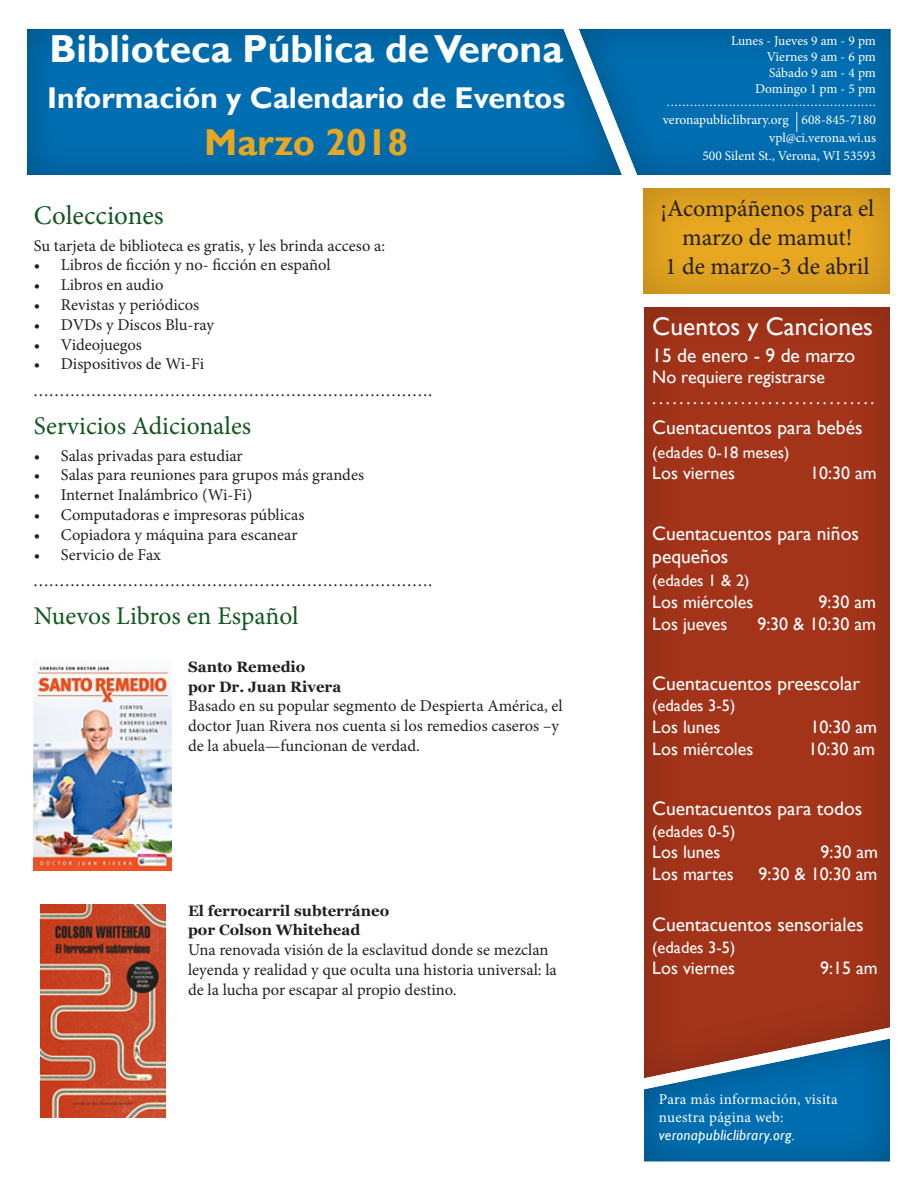
<style>
.page{position:relative;width:918px;height:1188px;background:#fff}
.page>*{position:absolute;margin:0;border:0;box-sizing:border-box;transform-origin:0 0}
.cal_text{font:700 39px "Gill Sans";color:#fff}
.cal_text-2{font:700 37.5px "Gill Sans";color:#e7a721}
.cal_text-3{font:700 30px "Gill Sans";color:#fff}
.cal_-_Title{font:27px "Minion Pro";color:#12571f}
.cal_-_Title-2{font:25.5px "Minion Pro";color:#12571f}
.cal_text-4{font:25.5px "Gill Sans";color:#fff}
.cal_text-5{font:24px/28.8px "Minion Pro";letter-spacing:-.005em;color:#231f20;text-align:center}
.sidebar_-_Sebhead{font:19.5px/23.4px "Gill Sans";color:#fff}
.sidebar_-_Body{font:19.5px "Gill Sans";color:#fff}
.cal_text-6{font:19.5px "Gill Sans";color:#fff}
.sidebar_-_Body-2{font:18px "Gill Sans";color:#fff}
.cal_text-7{font:18px/21px "Gill Sans";color:#fff}
.cal_text-8{font:16.5px/19.8px "Minion Pro";color:#231f20}
.cal_-_Title-3{font:16.5px "Gill Sans";color:#231f20}
.sidebar_-_Times{font:16.5px "Gill Sans";color:#fff}
.cal_text-9{font:700 15px "Georgia";color:#231f20}
.cal_text-10{font:15px "Minion Pro";letter-spacing:.02em;color:#fff}
.cal_text-11{font:italic 15px "Gill Sans";letter-spacing:.02em;color:#fff}
.cal_text-12{font:13.5px "Minion Pro";letter-spacing:-.005em;color:#fff}
.s1{font-size:20.25px}
</style>
<div class="page">
<div style="left:642px;top:1037px;width:248px;height:126px;background:#231f20;opacity:.3"></div>
<div style="left:26px;top:27px;width:596px;height:149px;background:#231f20;opacity:.3"></div>
<div style="left:578px;top:28px;width:324px;height:155px;background:#231f20;opacity:.3"></div>
<div style="left:633px;top:180px;width:259px;height:116px;background:#231f20;opacity:.22"></div>
<div style="left:644px;top:304px;width:248px;height:774px;background:#231f20;opacity:.22"></div>
<img style="left:34px;top:662px;width:138px;height:208px">
<img style="left:40px;top:904px;width:126px;height:213px">
<p class="cal_text" style="left:49px;top:25px;width:515px">Biblioteca Pública de Verona</p>
<p class="cal_text-3" style="left:47px;top:80px;width:519px">Información y Calendario de Eventos</p>
<p class="cal_text-2" style="left:204px;top:120px;width:206px">Marzo 2018</p>
<p class="cal_-_Title" style="left:34px;top:197px;width:131px">Colecciones</p>
<p class="cal_text-8" style="left:34px;top:236px;width:353px">Su tarjeta de biblioteca es gratis, y les brinda acceso a:</p>
<p class="cal_text-8" style="left:34px;top:255px;width:298px">• Libros de ficción y no- ficción en español</p>
<p class="cal_text-8" style="left:34px;top:275px;width:131px">• Libros en audio</p>
<p class="cal_text-8" style="left:34px;top:295px;width:167px">• Revistas y periódicos</p>
<p class="cal_text-8" style="left:34px;top:315px;width:182px">• DVDs y Discos Blu-ray</p>
<p class="cal_text-8" style="left:34px;top:335px;width:110px">• Videojuegos</p>
<p class="cal_text-8" style="left:34px;top:354px;width:172px">• Dispositivos de Wi-Fi</p>
<p class="cal_-_Title-3" style="left:34px;top:381px;width:400px">............................................................................</p>
<p class="cal_-_Title-2" style="left:34px;top:409px;width:219px">Servicios Adicionales</p>
<p class="cal_text-8" style="left:34px;top:445px;width:210px">• Salas privadas para estudiar</p>
<p class="cal_text-8" style="left:34px;top:465px;width:332px">• Salas para reuniones para grupos más grandes</p>
<p class="cal_text-8" style="left:34px;top:485px;width:220px">• Internet Inalámbrico (Wi-Fi)</p>
<p class="cal_text-8" style="left:34px;top:505px;width:272px">• Computadoras e impresoras públicas</p>
<p class="cal_text-8" style="left:34px;top:525px;width:265px">• Copiadora y máquina para escanear</p>
<p class="cal_text-8" style="left:34px;top:544px;width:129px">• Servicio de Fax</p>
<p class="cal_-_Title-3" style="left:34px;top:571px;width:400px">............................................................................</p>
<p class="cal_-_Title-2" style="left:34px;top:599px;width:266px">Nuevos Libros en Español</p>
<p class="cal_text-9" style="left:188px;top:657px;width:119px">Santo Remedio</p>
<p class="cal_text-9" style="left:188px;top:677px;width:155px">por Dr. Juan Rivera</p>
<p class="cal_text-8" style="left:188px;top:696px;width:376px">Basado en su popular segmento de Despierta América, el doctor Juan Rivera nos cuenta si los remedios caseros –y de la abuela—funcionan de verdad.</p>
<p class="cal_text-9" style="left:188px;top:901px;width:203px">El ferrocarril subterráneo</p>
<p class="cal_text-9" style="left:188px;top:921px;width:174px">por Colson Whitehead</p>
<p class="cal_text-8" style="left:188px;top:940px;width:370px">Una renovada visión de la esclavitud donde se mezclan leyenda y realidad y que oculta una historia universal: la de la lucha por escapar al propio destino.</p>
<p class="cal_text-12" style="left:731px;top:31px;width:146px">Lunes - Jueves 9 am - 9 pm</p>
<p class="cal_text-12" style="left:767px;top:47px;width:111px">Viernes 9 am - 6 pm</p>
<p class="cal_text-12" style="left:769px;top:64px;width:108px">Sábado 9 am - 4 pm</p>
<p class="cal_text-12" style="left:755px;top:80px;width:122px">Domingo 1 pm - 5 pm</p>
<p class="cal_text-12" style="left:667px;top:93px;width:211px">......................................................</p>
<p class="cal_text-12" style="left:663px;top:111px;width:215px">veronapubliclibrary.org <span class="s1">|</span> 608-845-7180</p>
<p class="cal_text-12" style="left:769px;top:129px;width:108px">vpl@ci.verona.wi.us</p>
<p class="cal_text-12" style="left:702px;top:147px;width:175px">500 Silent St., Verona, WI 53593</p>
<p class="cal_text-5" style="left:660px;top:194px;width:215px">¡Acompáñenos para el marzo de mamut!</p>
<p class="cal_text-5" style="left:665px;top:252px;width:206px">1 de marzo-3 de abril</p>
<p class="cal_text-4" style="left:652px;top:312px;width:222px">Cuentos y Canciones</p>
<p class="cal_text-6" style="left:652px;top:344px;width:205px">15 de enero - 9 de marzo</p>
<p class="cal_text-7" style="left:652px;top:367px;width:224px">No requiere registrarse .................................</p>
<p class="sidebar_-_Sebhead" style="left:652px;top:416px;width:212px">Cuentacuentos para bebés</p>
<p class="sidebar_-_Times" style="left:652px;top:443px;width:139px">(edades 0-18 meses)</p>
<p class="sidebar_-_Body-2" style="left:652px;top:463px;width:84px">Los viernes</p>
<p class="sidebar_-_Body-2" style="left:810px;top:463px;width:68px">10:30 am</p>
<p class="sidebar_-_Sebhead" style="left:652px;top:522px;width:208px">Cuentacuentos para niños pequeños</p>
<p class="sidebar_-_Times" style="left:652px;top:571px;width:99px">(edades 1 &amp; 2)</p>
<p class="sidebar_-_Body-2" style="left:652px;top:591px;width:103px">Los miércoles</p>
<p class="sidebar_-_Body-2" style="left:818px;top:591px;width:59px">9:30 am</p>
<p class="sidebar_-_Body-2" style="left:652px;top:613px;width:77px">Los jueves</p>
<p class="sidebar_-_Body-2" style="left:757px;top:613px;width:120px">9:30 &amp; 10:30 am</p>
<p class="sidebar_-_Body" style="left:652px;top:672px;width:209px">Cuentacuentos preescolar</p>
<p class="sidebar_-_Times" style="left:652px;top:696px;width:85px">(edades 3-5)</p>
<p class="sidebar_-_Body-2" style="left:652px;top:717px;width:70px">Los lunes</p>
<p class="sidebar_-_Body-2" style="left:811px;top:717px;width:68px">10:30 am</p>
<p class="sidebar_-_Body-2" style="left:652px;top:738px;width:103px">Los miércoles</p>
<p class="sidebar_-_Body-2" style="left:808px;top:738px;width:68px">10:30 am</p>
<p class="sidebar_-_Sebhead" style="left:652px;top:797px;width:212px">Cuentacuentos para todos</p>
<p class="sidebar_-_Times" style="left:652px;top:821px;width:85px">(edades 0-5)</p>
<p class="sidebar_-_Body-2" style="left:652px;top:842px;width:70px">Los lunes</p>
<p class="sidebar_-_Body-2" style="left:821px;top:842px;width:59px">9:30 am</p>
<p class="sidebar_-_Body-2" style="left:652px;top:863px;width:83px">Los martes</p>
<p class="sidebar_-_Body-2" style="left:759px;top:863px;width:120px">9:30 &amp; 10:30 am</p>
<p class="sidebar_-_Sebhead" style="left:652px;top:913px;width:213px">Cuentacuentos sensoriales</p>
<p class="sidebar_-_Times" style="left:652px;top:937px;width:85px">(edades 3-5)</p>
<p class="sidebar_-_Body-2" style="left:652px;top:958px;width:84px">Los viernes</p>
<p class="sidebar_-_Body-2" style="left:820px;top:958px;width:59px">9:15 am</p>
<p class="cal_text-10" style="left:659px;top:1090px;width:180px">Para más información, visita</p>
<p class="cal_text-10" style="left:659px;top:1108px;width:126px">nuestra página web:</p>
<p class="cal_text-11" style="left:659px;top:1127px;width:137px">veronapubliclibrary.org.</p>
</div>
